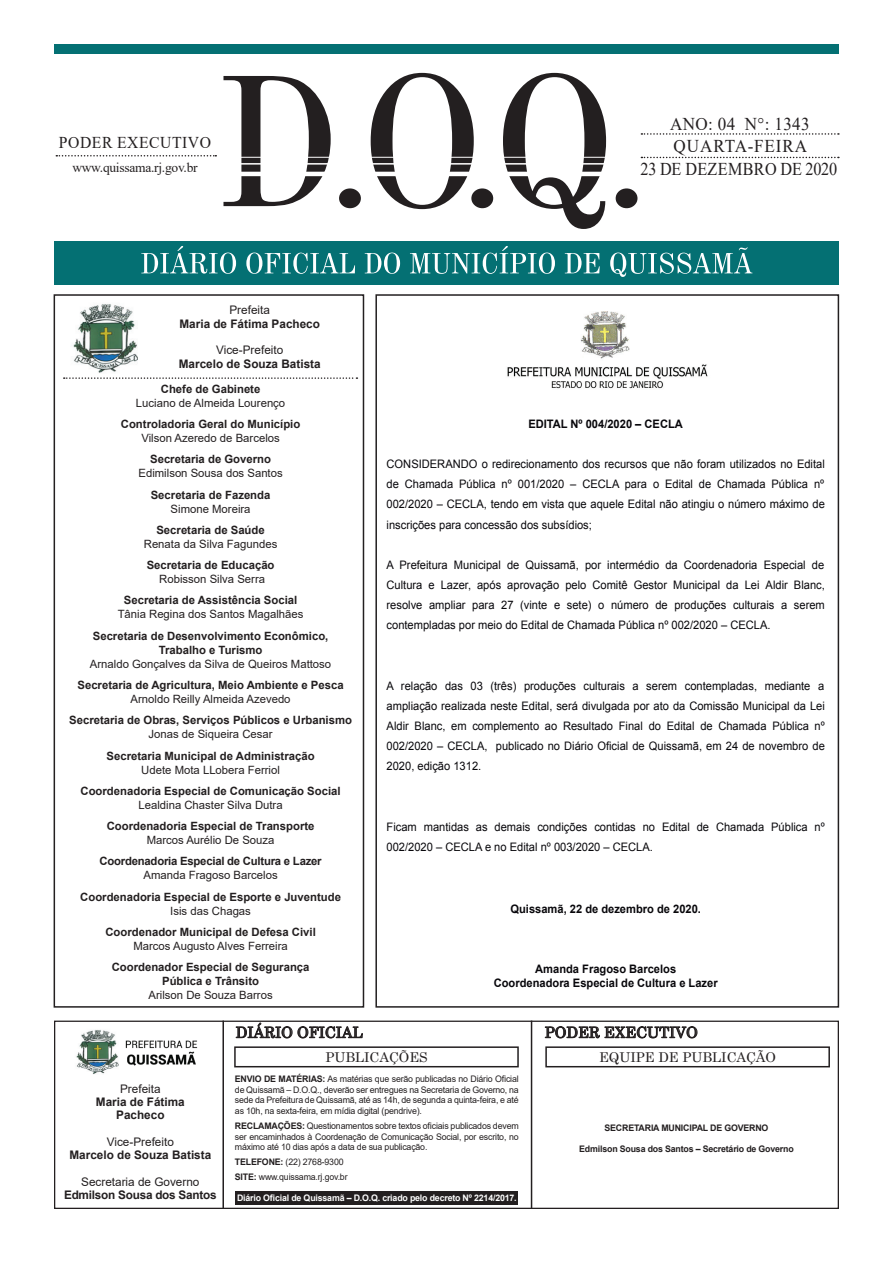
<style>
.page{position:relative;width:893px;height:1263px;background:#fff}
.page>*{position:absolute;margin:0;border:0;box-sizing:border-box;transform-origin:0 0}
.t1{font:18px/22.5px "Times New Roman";letter-spacing:.02em;color:#231f20;text-align:center;scale:.95 1}
.t2{font:16.5px "Times New Roman";letter-spacing:.035em;color:#231f20;scale:.95 1}
.t3{font:15px "Century";color:#231f20}
.t4{font:13.5px "Century";color:#231f20}
.t5{font:13.5px "Times New Roman";letter-spacing:-.02em;color:#231f20}
.t6{font:700 11.85px/13.4px "Arial";color:#231f20;text-align:center}
.t7{font:11.85px "Arial";color:#231f20}
.t8{font:700 11.85px "Arial";letter-spacing:-.02em;color:#231f20}
.t9{font:11.7px/20.1px "Arial";color:#08070b;text-align:justify;scale:.95 1}
.t10{font:700 11.7px/13.5px "Arial";color:#08070b;text-align:center;scale:.95 1}
.t11{font:700 11.4px/14.1px "Arial";color:#231f20;text-align:center}
.t12{font:11.4px "Arial";color:#231f20}
.t13{font:700 11.4px "Arial";letter-spacing:-.02em;color:#231f20}
.t14{font:9px/10.5px "Arial";letter-spacing:-.02em;color:#231f20;text-align:justify}
.t15{font:700 9px "Arial";letter-spacing:-.02em;color:#231f20}
.t16{font:700 9px "Arial";letter-spacing:-.02em;color:#fff}
.s1{font-weight:700}
</style>
<div class="page">
<div style="left:375px;top:294px;width:464px;height:714px;border:2px solid #231f20"></div>
<div style="left:54px;top:242px;width:785px;height:43px;background:#047073"></div>
<svg style="left:141px;top:246px;width:611px;height:31px"></svg>
<svg style="left:641px;top:133px;width:198px;height:2px"></svg>
<svg style="left:56px;top:155px;width:160px;height:2px"></svg>
<svg style="left:641px;top:157px;width:198px;height:1px"></svg>
<svg style="left:223px;top:73px;width:414px;height:156px"></svg>
<hr style="left:233px;top:172px;width:387px;height:4px;background:#fff">
<hr style="left:233px;top:163px;width:387px;height:2px;background:#fff">
<hr style="left:233px;top:157px;width:387px;height:1px;background:#fff">
<div style="left:236px;top:1191px;width:282px;height:13px;background:#231f20"></div>
<img style="left:63px;top:304px;width:75px;height:74px">
<div style="left:54px;top:294px;width:310px;height:714px;border:2px solid #231f20"></div>
<svg style="left:64px;top:377px;width:293px;height:2px"></svg>
<div style="left:54px;top:1020px;width:785px;height:189px;border:1px solid #231f20"></div>
<svg style="left:235px;top:1022px;width:128px;height:17px"></svg>
<svg style="left:544px;top:1026px;width:154px;height:13px"></svg>
<div style="left:234px;top:1046px;width:285px;height:21px;border:2px solid #231f20"></div>
<div style="left:545px;top:1046px;width:285px;height:21px;border:2px solid #231f20"></div>
<hr style="left:531px;top:1020px;width:1px;height:189px;background:#231f20">
<hr style="left:222px;top:1020px;width:2px;height:189px;background:#231f20">
<div style="left:54px;top:44px;width:785px;height:9px;background:#047073"></div>
<img style="left:76px;top:1030px;width:43px;height:44px">
<img style="left:125px;top:1040px;width:72px;height:26px">
<img style="left:507px;top:311px;width:201px;height:78px">
<h2 class="t2" style="left:59px;top:131px;width:162px">PODER EXECUTIVO</h2>
<p class="t5" style="left:72px;top:158px;width:127px">www.quissama.rj.gov.br</p>
<h1 class="t1" style="left:641px;top:112px;width:208px">ANO: 04 N°: 1343 quarta-feira<br>23 DE dezembro DE 2020</h1>
<p class="t7" style="left:229px;top:302px;width:42px">Prefeita</p>
<p class="t6" style="left:179px;top:317px;width:142px">Maria de Fátima Pacheco</p>
<p class="t7" style="left:216px;top:342px;width:69px">Vice-Prefeito</p>
<p class="t6" style="left:179px;top:357px;width:143px">Marcelo de Souza Batista</p>
<p class="t11" style="left:161px;top:382px;width:101px">Chefe de Gabinete</p>
<p class="t12" style="left:136px;top:395px;width:151px">Luciano de Almeida Lourenço</p>
<p class="t11" style="left:121px;top:417px;width:181px">Controladoria Geral do Município</p>
<p class="t12" style="left:141px;top:430px;width:140px">Vilson Azeredo de Barcelos</p>
<p class="t11" style="left:150px;top:452px;width:122px">Secretaria de Governo</p>
<p class="t12" style="left:138px;top:465px;width:146px">Edimilson Sousa dos Santos</p>
<p class="t11" style="left:151px;top:488px;width:121px">Secretaria de Fazenda</p>
<p class="t12" style="left:171px;top:501px;width:81px">Simone Moreira</p>
<p class="t11" style="left:156px;top:523px;width:110px">Secretaria de Saúde</p>
<p class="t12" style="left:144px;top:536px;width:135px">Renata da Silva Fagundes</p>
<p class="t11" style="left:147px;top:558px;width:129px">Secretaria de Educação</p>
<p class="t12" style="left:159px;top:571px;width:107px">Robisson Silva Serra</p>
<p class="t11" style="left:124px;top:593px;width:175px">Secretaria de Assistência Social</p>
<p class="t12" style="left:118px;top:607px;width:187px">Tânia Regina dos Santos Magalhães</p>
<p class="t11" style="left:93px;top:629px;width:237px">Secretaria de Desenvolvimento Econômico,<br>Trabalho e Turismo</p>
<p class="t12" style="left:90px;top:656px;width:243px">Arnaldo Gonçalves da Silva de Queiros Mattoso</p>
<p class="t11" style="left:77px;top:678px;width:268px">Secretaria de Agricultura, Meio Ambiente e Pesca</p>
<p class="t12" style="left:131px;top:691px;width:162px">Arnoldo Reilly Almeida Azevedo</p>
<p class="t11" style="left:69px;top:713px;width:284px">Secretaria de Obras, Serviços Públicos e Urbanismo</p>
<p class="t12" style="left:149px;top:726px;width:126px">Jonas de Siqueira Cesar</p>
<p class="t11" style="left:107px;top:748px;width:210px">Secretaria Municipal de Administração</p>
<p class="t12" style="left:141px;top:762px;width:140px">Udete Mota LLobera Ferriol</p>
<p class="t11" style="left:81px;top:784px;width:262px">Coordenadoria Especial de Comunicação Social</p>
<p class="t12" style="left:138px;top:797px;width:146px">Lealdina Chaster Silva Dutra</p>
<p class="t11" style="left:107px;top:819px;width:209px">Coordenadoria Especial de Transporte</p>
<p class="t12" style="left:147px;top:832px;width:129px">Marcos Aurélio De Souza</p>
<p class="t13" style="left:100px;top:853px;width:224px">Coordenadoria Especial de Cultura e Lazer</p>
<p class="t12" style="left:144px;top:867px;width:136px">Amanda Fragoso Barcelos</p>
<p class="t11" style="left:80px;top:890px;width:262px">Coordenadoria Especial de Esporte e Juventude</p>
<p class="t12" style="left:170px;top:903px;width:82px">Isis das Chagas</p>
<p class="t11" style="left:105px;top:925px;width:212px">Coordenador Municipal de Defesa Civil</p>
<p class="t12" style="left:133px;top:938px;width:156px">Marcos Augusto Alves Ferreira</p>
<p class="t11" style="left:112px;top:960px;width:199px">Coordenador Especial de Segurança<br>Pública e Trânsito</p>
<p class="t12" style="left:149px;top:987px;width:126px">Arilson De Souza Barros</p>
<p class="t10" style="left:528px;top:417px;width:164px">EDITAL Nº 004/2020 – CECLA</p>
<p class="t9" style="left:387px;top:454px;width:463px">CONSIDERANDO o redirecionamento dos recursos que não foram utilizados no Edital de Chamada Pública nº 001/2020 – CECLA para o Edital de Chamada Pública nº 002/2020 – CECLA, tendo em vista que aquele Edital não atingiu o número máximo de inscrições para concessão dos subsídios;</p>
<p class="t9" style="left:387px;top:555px;width:463px">A Prefeitura Municipal de Quissamã, por intermédio da Coordenadoria Especial de Cultura e Lazer, após aprovação pelo Comitê Gestor Municipal da Lei Aldir Blanc, resolve ampliar para 27 (vinte e sete) o número de produções culturais a serem contempladas por meio do Edital de Chamada Pública nº 002/2020 – CECLA.</p>
<p class="t9" style="left:387px;top:676px;width:463px">A relação das 03 (três) produções culturais a serem contempladas, mediante a ampliação realizada neste Edital, será divulgada por ato da Comissão Municipal da Lei Aldir Blanc, em complemento ao Resultado Final do Edital de Chamada Pública nº 002/2020 – CECLA, publicado no Diário Oficial de Quissamã, em 24 de novembro de 2020, edição 1312.</p>
<p class="t9" style="left:387px;top:817px;width:463px">Ficam mantidas as demais condições contidas no Edital de Chamada Pública nº<br>002/2020 – CECLA e no Edital nº 003/2020 – CECLA.</p>
<p class="t10" style="left:510px;top:902px;width:202px">Quissamã, 22 de dezembro de 2020.</p>
<p class="t10" style="left:494px;top:963px;width:237px">Amanda Fragoso Barcelos<br>Coordenadora Especial de Cultura e Lazer</p>
<p class="t7" style="left:120px;top:1080px;width:42px">Prefeita</p>
<p class="t6" style="left:96px;top:1095px;width:90px">Maria de Fátima<br>Pacheco</p>
<p class="t7" style="left:107px;top:1133px;width:69px">Vice-Prefeito</p>
<p class="t6" style="left:69px;top:1148px;width:143px">Marcelo de Souza Batista</p>
<p class="t7" style="left:81px;top:1173px;width:120px">Secretaria de Governo</p>
<p class="t8" style="left:64px;top:1186px;width:154px">Edmilson Sousa dos Santos</p>
<p class="t3" style="left:236px;top:1020px;width:128px">DIÁRIO OFICIAL</p>
<p class="t3" style="left:545px;top:1020px;width:155px">PODER EXECUTIVO</p>
<p class="t4" style="left:325px;top:1046px;width:104px">PUBLICAÇÕES</p>
<p class="t4" style="left:599px;top:1046px;width:178px">EQUIPE DE PUBLICAÇÃO</p>
<p class="t14" style="left:235px;top:1074px;width:285px"><span class="s1">ENVIO DE MATÉRIAS:</span> As matérias que serão publicadas no Diário Oficial de Quissamã – D.O.Q., deverão ser entregues na Secretaria de Governo, na sede da Prefeitura de Quissamã, até as 14h, de segunda a quinta-feira, e até as 10h, na sexta-feira, em mídia digital (pendrive).</p>
<p class="t14" style="left:235px;top:1120px;width:285px"><span class="s1">RECLAMAÇÕES:</span> Questionamentos sobre textos oficiais publicados devem ser encaminhados à Coordenação de Comunicação Social, por escrito, no máximo até 10 dias após a data de sua publicação.</p>
<p class="t14" style="left:235px;top:1154px;width:114px;line-height:15px"><span class="s1">TELEFONE:</span> (22) 2768-9300<br><span class="s1">SITE:</span> www.quissama.rj.gov.br</p>
<p class="t16" style="left:237px;top:1191px;width:281px">Diário Oficial de Quissamã – D.O.Q. criado pelo decreto Nº 2214/2017.</p>
<p class="t15" style="left:605px;top:1121px;width:165px">SECRETARIA MUNICIPAL DE GOVERNO</p>
<p class="t15" style="left:579px;top:1142px;width:216px">Edmilson Sousa dos Santos – Secretário de Governo</p>
</div>
